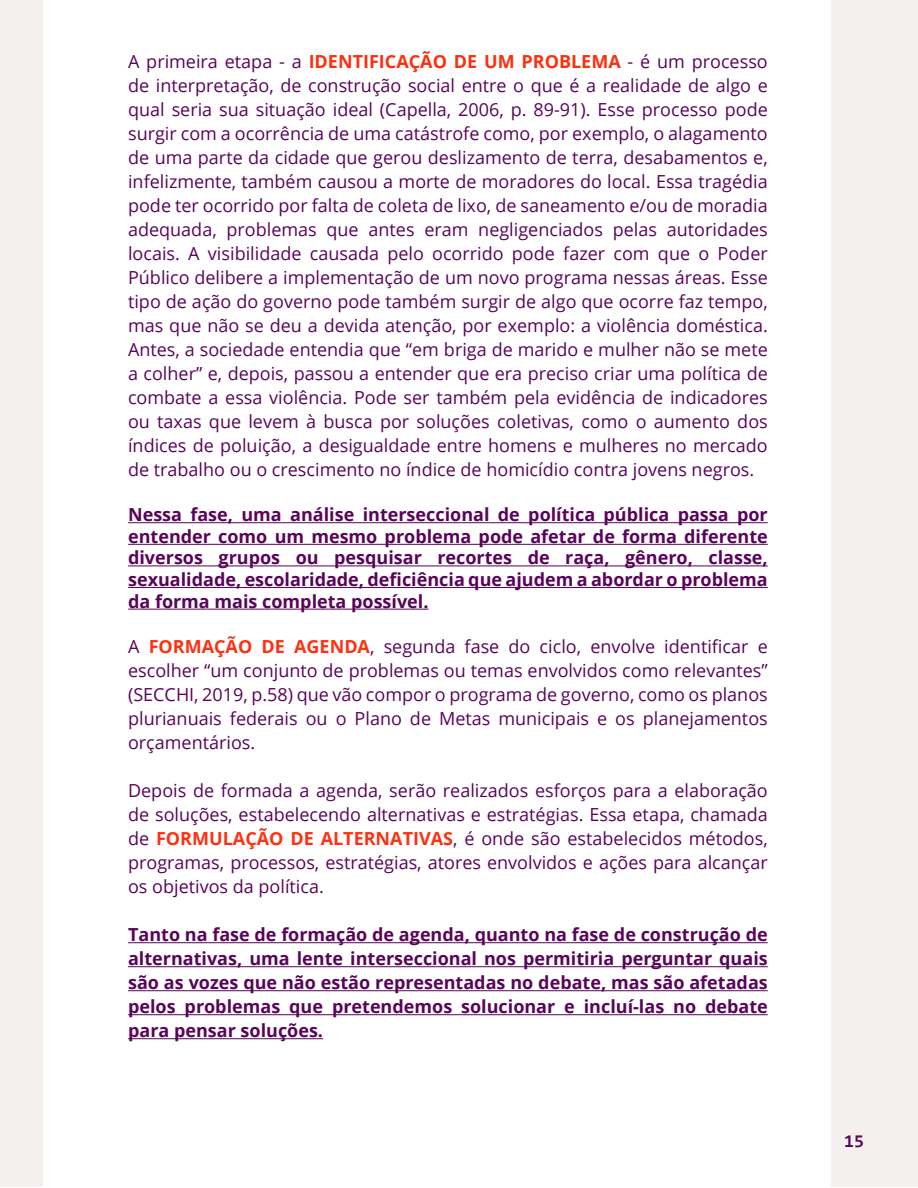
<style>
.page{position:relative;width:918px;height:1188px;background:#fff}
.page>*{position:absolute;margin:0;border:0;box-sizing:border-box;transform-origin:0 0}
.t1{font:18px/24px "Open Sans";color:#5a035a;text-align:justify}
.t2{font:700 18px/21.6px "Open Sans";color:#5a035a;text-align:justify}
.t3{font:700 18px "Consolas";color:#59065a}
.s1{font-weight:700;color:#fc3010}
.s2{font-weight:700;color:#fa3212}
</style>
<div class="page">
<div style="left:0;top:0;width:918px;height:1187px;background:#f4f0ee"></div>
<div style="left:43px;top:0;width:788px;height:1188px;background:#fff"></div>
<hr style="left:128px;top:522px;width:640px;height:1px;background:#5a035a">
<hr style="left:128px;top:544px;width:640px;height:1px;background:#5a035a">
<hr style="left:128px;top:565px;width:640px;height:1px;background:#5a035a">
<hr style="left:128px;top:587px;width:640px;height:1px;background:#5a035a">
<hr style="left:128px;top:609px;width:301px;height:1px;background:#5a035a">
<hr style="left:128px;top:942px;width:640px;height:1px;background:#5a035a">
<hr style="left:128px;top:966px;width:640px;height:1px;background:#5a035a">
<hr style="left:128px;top:990px;width:640px;height:1px;background:#5a035a">
<hr style="left:128px;top:1014px;width:640px;height:1px;background:#5a035a">
<hr style="left:128px;top:1038px;width:195px;height:1px;background:#5a035a">
<p class="t1" style="left:128px;top:49px;width:641px">A primeira etapa - a <span class="s1">IDENTIFICAÇÃO DE UM PROBLEMA</span> - é um processo de interpretação, de construção social entre o que é a realidade de algo e qual seria sua situação ideal (Capella, 2006, p. 89-91). Esse processo pode surgir com a ocorrência de uma catástrofe como, por exemplo, o alagamento de uma parte da cidade que gerou deslizamento de terra, desabamentos e, infelizmente, também causou a morte de moradores do local. Essa tragédia pode ter ocorrido por falta de coleta de lixo, de saneamento e/ou de moradia adequada, problemas que antes eram negligenciados pelas autoridades locais. A visibilidade causada pelo ocorrido pode fazer com que o Poder Público delibere a implementação de um novo programa nessas áreas. Esse tipo de ação do governo pode também surgir de algo que ocorre faz tempo, mas que não se deu a devida atenção, por exemplo: a violência doméstica.<br>Antes, a sociedade entendia que “em briga de marido e mulher não se mete a colher” e, depois, passou a entender que era preciso criar uma política de combate a essa violência. Pode ser também pela evidência de indicadores ou taxas que levem à busca por soluções coletivas, como o aumento dos índices de poluição, a desigualdade entre homens e mulheres no mercado de trabalho ou o crescimento no índice de homicídio contra jovens negros.</p>
<p class="t2" style="left:128px;top:503px;width:641px">Nessa fase, uma análise interseccional de política pública passa por entender como um mesmo problema pode afetar de forma diferente diversos grupos ou pesquisar recortes de raça, gênero, classe, sexualidade, escolaridade, deficiência que ajudem a abordar o problema da forma mais completa possível.</p>
<p class="t1" style="left:128px;top:634px;width:641px">A <span class="s2">FORMAÇÃO DE AGENDA</span>, segunda fase do ciclo, envolve identificar e escolher “um conjunto de problemas ou temas envolvidos como relevantes” (SECCHI, 2019, p.58) que vão compor o programa de governo, como os planos plurianuais federais ou o Plano de Metas municipais e os planejamentos orçamentários.</p>
<p class="t1" style="left:128px;top:778px;width:641px">Depois de formada a agenda, serão realizados esforços para a elaboração de soluções, estabelecendo alternativas e estratégias. Essa etapa, chamada de <span class="s2">FORMULAÇÃO DE ALTERNATIVAS</span>, é onde são estabelecidos métodos, programas, processos, estratégias, atores envolvidos e ações para alcançar os objetivos da política.</p>
<p class="t2" style="left:128px;top:922px;width:641px;line-height:24px">Tanto na fase de formação de agenda, quanto na fase de construção de alternativas, uma lente interseccional nos permitiria perguntar quais são as vozes que não estão representadas no debate, mas são afetadas pelos problemas que pretendemos solucionar e incluí-las no debate para pensar soluções.</p>
<p class="t3" style="left:844px;top:1130px;width:21px">15</p>
</div>
